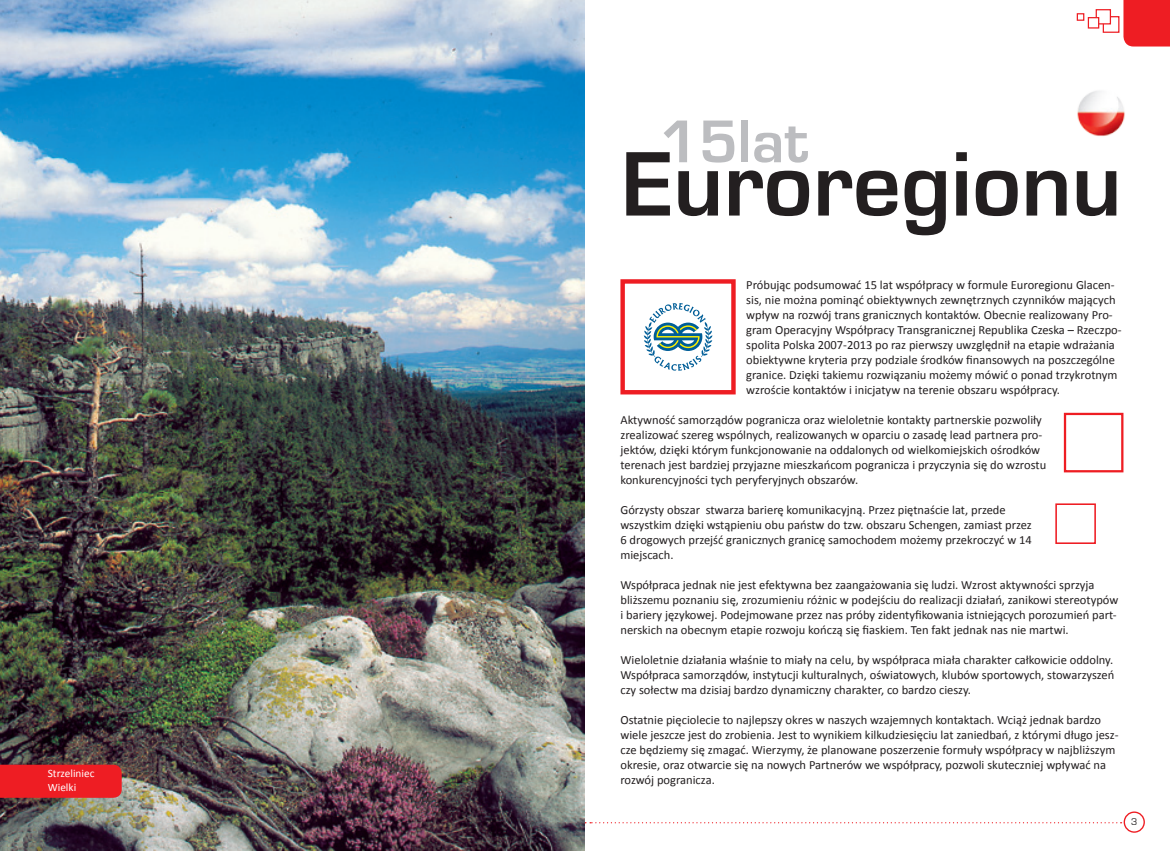
<style>
.page{position:relative;width:1170px;height:851px;background:#fff}
.page>*{position:absolute;margin:0;border:0;box-sizing:border-box;transform-origin:0 0}
.t1{font:700 95px "Eurostile";color:#231f20}
.t2{font:700 62.5px "Eurostile";color:#bcbdc0}
.t3{font:12.5px/15px "Calibri";color:#231f20}
.t4{font:11.25px/13.6px "Calibri";color:#fff}
.t5{font:10px "Eurostile";color:#231f20}
</style>
<div class="page">
<div style="left:1123px;top:0;width:46px;height:46px;background:#ee1d23"></div>
<div style="left:1102px;top:16px;width:17px;height:17px;background:#fff;border:1px solid #ee1d23"></div>
<div style="left:1095px;top:9px;width:15px;height:15px;background:#fff;border:1px solid #ee1d23"></div>
<div style="left:1087px;top:17px;width:12px;height:12px;background:#fff;border:1px solid #ee1d23"></div>
<div style="left:1076px;top:13px;width:8px;height:8px;background:#fff;border:1px solid #ee1d23"></div>
<div style="left:1123px;top:811px;width:21px;height:21px;border:1px solid #ee1d23;border-radius:50%"></div>
<svg style="left:585px;top:822px;width:536px;height:1px"></svg>
<div style="left:620px;top:279px;width:115px;height:115px;background:#fff;border:4px solid #ee1d23"></div>
<div style="left:1063px;top:413px;width:60px;height:59px;background:#fff;border:2px solid #ee1d23"></div>
<div style="left:1055px;top:503px;width:40px;height:41px;background:#fff;border:2px solid #ee1d23"></div>
<img style="left:0;top:0;width:585px;height:850px">
<img style="left:1077px;top:91px;width:48px;height:45px">
<div style="left:0;top:764px;width:122px;height:33px;background:#ee1d23"></div>
<svg style="left:643px;top:303px;width:69px;height:67px"></svg>
<p class="t4" style="left:48px;top:765px;width:48px">Strzeliniec<br>Wielki</p>
<h2 class="t2" style="left:659px;top:108px;width:150px">15lat</h2>
<h1 class="t1" style="left:622px;top:132px;width:501px">Euroregionu</h1>
<p class="t3" style="left:746px;top:276px;width:377px">Próbując podsumować 15 lat współpracy w formule Euroregionu Glacen&shy;sis, nie można pominąć obiektywnych zewnętrznych czynników mających wpływ na rozwój trans granicznych kontaktów. Obecnie realizowany Pro&shy;gram Operacyjny Współpracy Transgranicznej Republika Czeska – Rzeczpo&shy;spolita Polska 2007-2013 po raz pierwszy uwzględnił na etapie wdrażania obiektywne kryteria przy podziale środków finansowych na poszczególne granice. Dzięki takiemu rozwiązaniu możemy mówić o ponad trzykrotnym wzroście kontaktów i inicjatyw na terenie obszaru współpracy.</p>
<p class="t3" style="left:620px;top:411px;width:427px">Aktywność samorządów pogranicza oraz wieloletnie kontakty partnerskie pozwoliły zrealizować szereg wspólnych, realizowanych w oparciu o zasadę lead partnera pro&shy;jektów, dzięki którym funkcjonowanie na oddalonych od wielkomiejskich ośrodków terenach jest bardziej przyjazne mieszkańcom pogranicza i przyczynia się do wzrostu konkurencyjności tych peryferyjnych obszarów.</p>
<p class="t3" style="left:620px;top:501px;width:413px">Górzysty obszar stwarza barierę komunikacyjną. Przez piętnaście lat, przede wszystkim dzięki wstąpieniu obu państw do tzw. obszaru Schengen, zamiast przez 6 drogowych przejść granicznych granicę samochodem możemy przekroczyć w 14 miejscach.</p>
<p class="t3" style="left:620px;top:576px;width:499px">Współpraca jednak nie jest efektywna bez zaangażowania się ludzi. Wzrost aktywności sprzyja bliższemu poznaniu się, zrozumieniu różnic w podejściu do realizacji działań, zanikowi stereotypów i bariery językowej. Podejmowane przez nas próby zidentyfikowania istniejących porozumień part&shy;nerskich na obecnym etapie rozwoju kończą się fiaskiem. Ten fakt jednak nas nie martwi.</p>
<p class="t3" style="left:620px;top:651px;width:495px;text-align:justify">Wieloletnie działania właśnie to miały na celu, by współpraca miała charakter całkowicie oddolny.<br>Współpraca samorządów, instytucji kulturalnych, oświatowych, klubów sportowych, stowarzyszeń czy sołectw ma dzisiaj bardzo dynamiczny charakter, co bardzo cieszy.</p>
<p class="t3" style="left:620px;top:711px;width:499px">Ostatnie pięciolecie to najlepszy okres w naszych wzajemnych kontaktach. Wciąż jednak bardzo wiele jeszcze jest do zrobienia. Jest to wynikiem kilkudziesięciu lat zaniedbań, z którymi długo jesz&shy;cze będziemy się zmagać. Wierzymy, że planowane poszerzenie formuły współpracy w najbliższym okresie, oraz otwarcie się na nowych Partnerów we współpracy, pozwoli skuteczniej wpływać na rozwój pogranicza.</p>
<p class="t5" style="left:1131px;top:816px;width:8px">3</p>
</div>
